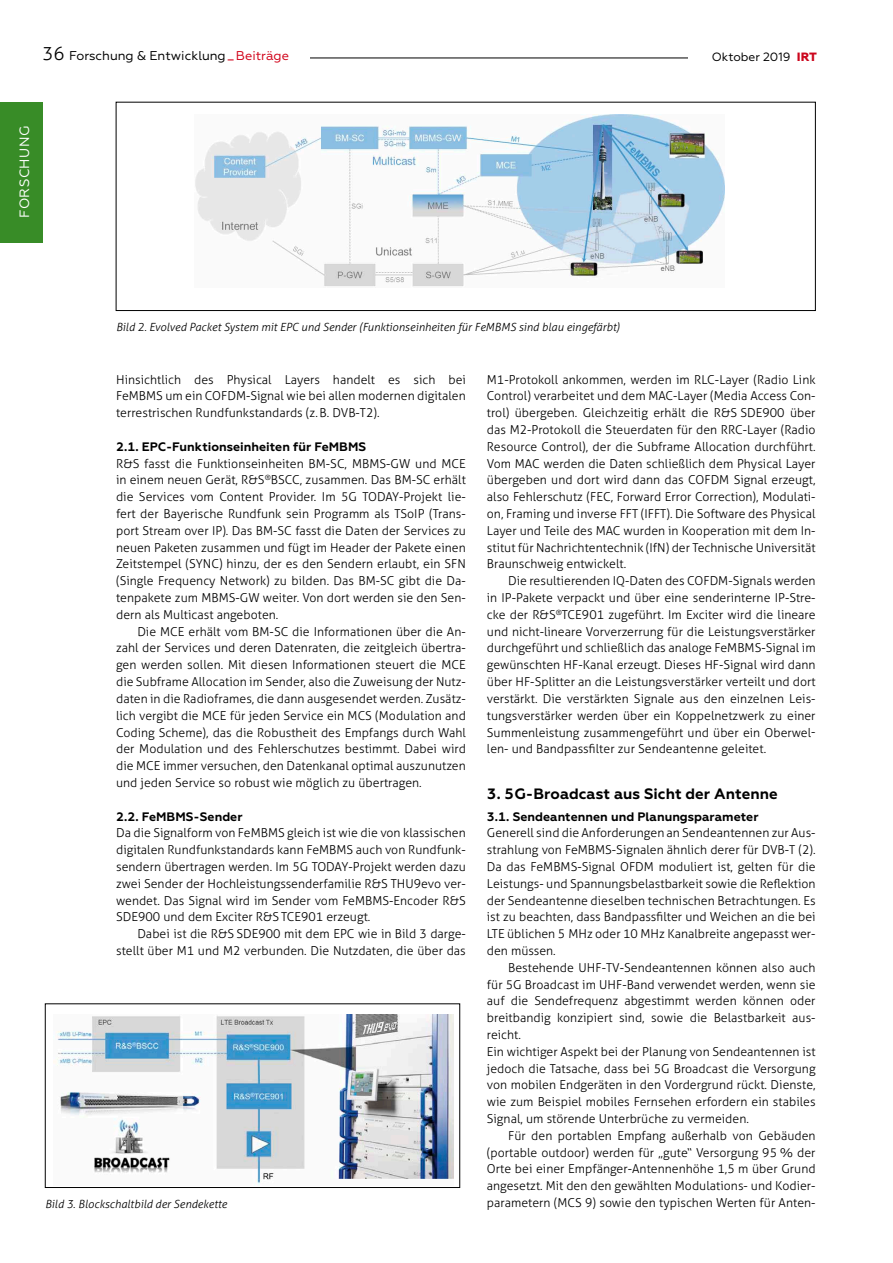
<style>
.page{position:relative;width:893px;height:1263px;background:#fff}
.page>*{position:absolute;margin:0;border:0;box-sizing:border-box;transform-origin:0 0}
.t1{font:700 15px "Geometria";letter-spacing:.005em;color:#000}
.t2{font:13.5px "Geometria";letter-spacing:.035em;color:#fff}
.t3{font:12.75px "Geometria";color:#000}
.t4{font:300 12.3px/16.8px "Aller";letter-spacing:.005em;color:#000;text-align:justify}
.t5{font:700 12.3px "Geometria";letter-spacing:.005em;color:#000}
.t6{font:12px "Geometria";color:#000}
.t7{font:italic 300 11.25px "Aller";letter-spacing:.005em;color:#000}
.s1{font-family:"Aller";font-weight:300;font-size:18.3px}
.s2{font-weight:800;font-size:9px;color:#d10018}
.s3{color:#d10018}
.s4{font-weight:800;color:#cc061d}
</style>
<div class="page">
<hr style="left:138px;top:58px;width:664px;height:1px;background:#000">
<div style="left:688px;top:52px;width:128px;height:19px;background:#fff"></div>
<div style="left:43px;top:47px;width:267px;height:30px;background:#fff"></div>
<div style="left:0;top:102px;width:42px;height:140px;background:#388c27"></div>
<img style="left:195px;top:115px;width:530px;height:172px">
<div style="left:116px;top:102px;width:700px;height:209px;border:1px solid #000"></div>
<img style="left:54px;top:1014px;width:399px;height:171px">
<div style="left:45px;top:1003px;width:415px;height:185px;border:1px solid #000"></div>
<p class="t3" style="left:43px;top:48px;width:248px"><span class="s1">36</span> Forschung &amp; Entwicklung <span class="s2">_</span> <span class="s3">Beiträge</span></p>
<p class="t6" style="left:712px;top:50px;width:107px">Oktober 2019 <span class="s4">IRT</span></p>
<p class="t2" style="left:17px;top:218px;width:94px;rotate:-90deg">FORSCHUNG</p>
<p class="t7" style="left:116px;top:320px;width:505px">Bild 2. Evolved Packet System mit EPC und Sender (Funktionseinheiten für FeMBMS sind blau eingefärbt)</p>
<p class="t4" style="left:116px;top:371px;width:351px">Hinsichtlich des Physical Layers handelt es sich bei FeMBMS um ein COFDM-Signal wie bei allen modernen digitalen terrestrischen Rundfunkstandards (z.B. DVB-T2).</p>
<p class="t5" style="left:116px;top:439px;width:252px">2.1. EPC-Funktionseinheiten für FeMBMS</p>
<p class="t4" style="left:116px;top:455px;width:351px">R&amp;S fasst die Funktionseinheiten BM-SC, MBMS-GW und MCE in einem neuen Gerät, R&amp;S<sup>®</sup>BSCC, zusammen. Das BM-SC erhält die Services vom Content Provider. Im 5G TODAY-Projekt lie&shy;fert der Bayerische Rundfunk sein Programm als TSoIP (Trans&shy;port Stream over IP). Das BM-SC fasst die Daten der Services zu neuen Paketen zusammen und fügt im Header der Pakete einen Zeitstempel (SYNC) hinzu, der es den Sendern erlaubt, ein SFN (Single Frequency Network) zu bilden. Das BM-SC gibt die Da&shy;tenpakete zum MBMS-GW weiter. Von dort werden sie den Sen&shy;dern als Multicast angeboten.</p>
<p class="t4" style="left:116px;top:623px;width:351px;text-indent:21px">Die MCE erhält vom BM-SC die Informationen über die An&shy;zahl der Services und deren Datenraten, die zeitgleich übertra&shy;gen werden sollen. Mit diesen Informationen steuert die MCE die Subframe Allocation im Sender, also die Zuweisung der Nutz&shy;daten in die Radioframes, die dann ausgesendet werden. Zusätz&shy;lich vergibt die MCE für jeden Service ein MCS (Modulation and Coding Scheme), das die Robustheit des Empfangs durch Wahl der Modulation und des Fehlerschutzes bestimmt. Dabei wird die MCE immer versuchen, den Datenkanal optimal auszunutzen und jeden Service so robust wie möglich zu übertragen.</p>
<p class="t5" style="left:116px;top:809px;width:128px">2.2. FeMBMS-Sender</p>
<p class="t4" style="left:116px;top:824px;width:351px">Da die Signalform von FeMBMS gleich ist wie die von klassischen digitalen Rundfunkstandards kann FeMBMS auch von Rundfunk&shy;sendern übertragen werden. Im 5G TODAY-Projekt werden dazu zwei Sender der Hochleistungssenderfamilie R&amp;S THU9evo ver&shy;wendet. Das Signal wird im Sender vom FeMBMS-Encoder R&amp;S SDE900 und dem Exciter R&amp;S TCE901 erzeugt.</p>
<p class="t4" style="left:116px;top:925px;width:351px;text-align:right">Dabei ist die R&amp;S SDE900 mit dem EPC wie in Bild 3 darge&shy;stellt über M1 und M2 verbunden. Die Nutzdaten, die über das</p>
<p class="t7" style="left:45px;top:1197px;width:183px">Bild 3. Blockschaltbild der Sendekette</p>
<p class="t4" style="left:487px;top:371px;width:330px">M1-Protokoll ankommen, werden im RLC-Layer (Radio Link Control) verarbeitet und dem MAC-Layer (Media Access Con&shy;trol) übergeben. Gleichzeitig erhält die R&amp;S SDE900 über das M2-Protokoll die Steuerdaten für den RRC-Layer (Radio Resource Control), der die Subframe Allocation durchführt.<br>Vom MAC werden die Daten schließlich dem Physical Layer übergeben und dort wird dann das COFDM Signal erzeugt, also Fehlerschutz (FEC, Forward Error Correction), Modulati&shy;on, Framing und inverse FFT (IFFT). Die Software des Physical Layer und Teile des MAC wurden in Kooperation mit dem In&shy;stitut für Nachrichtentechnik (IfN) der Technische Universität Braunschweig entwickelt.</p>
<p class="t4" style="left:487px;top:572px;width:330px;text-indent:21px">Die resultierenden IQ-Daten des COFDM-Signals werden in IP-Pakete verpackt und über eine senderinterne IP-Stre&shy;cke der R&amp;S<sup>®</sup>TCE901 zugeführt. Im Exciter wird die lineare und nicht-lineare Vorverzerrung für die Leistungsverstärker durchgeführt und schließlich das analoge FeMBMS-Signal im gewünschten HF-Kanal erzeugt. Dieses HF-Signal wird dann über HF-Splitter an die Leistungsverstärker verteilt und dort verstärkt. Die verstärkten Signale aus den einzelnen Leis&shy;tungsverstärker werden über ein Koppelnetzwerk zu einer Summenleistung zusammengeführt und über ein Oberwel&shy;len- und Bandpassfilter zur Sendeantenne geleitet.</p>
<p class="t1" style="left:487px;top:785px;width:292px">3. 5G-Broadcast aus Sicht der Antenne</p>
<p class="t5" style="left:487px;top:809px;width:273px">3.1. Sendeantennen und Planungsparameter</p>
<p class="t4" style="left:487px;top:824px;width:330px">Generell sind die Anforderungen an Sendeantennen zur Aus&shy;strahlung von FeMBMS-Signalen ähnlich derer für DVB-T (2).<br>Da das FeMBMS-Signal OFDM moduliert ist, gelten für die Leistungs- und Spannungsbelastbarkeit sowie die Reflektion der Sendeantenne dieselben technischen Betrachtungen. Es ist zu beachten, dass Bandpassfilter und Weichen an die bei LTE üblichen 5 MHz oder 10 MHz Kanalbreite angepasst wer&shy;den müssen.</p>
<p class="t4" style="left:487px;top:959px;width:330px;text-align:left;text-indent:21px">Bestehende UHF-TV-Sendeantennen können also auch für 5G Broadcast im UHF-Band verwendet werden, wenn sie auf die Sendefrequenz abgestimmt werden können oder breitbandig konzipiert sind, sowie die Belastbarkeit aus&shy;reicht.<br>Ein wichtiger Aspekt bei der Planung von Sendeantennen ist jedoch die Tatsache, dass bei 5G Broadcast die Versorgung von mobilen Endgeräten in den Vordergrund rückt. Dienste, wie zum Beispiel mobiles Fernsehen erfordern ein stabiles Signal, um störende Unterbrüche zu vermeiden.</p>
<p class="t4" style="left:487px;top:1127px;width:330px;text-indent:21px">Für den portablen Empfang außerhalb von Gebäuden (portable outdoor) werden für „gute“ Versorgung 95 % der Orte bei einer Empfänger-Antennenhöhe 1,5 m über Grund angesetzt. Mit den den gewählten Modulations- und Kodier&shy;parametern (MCS 9) sowie den typischen Werten für Anten-</p>
</div>
